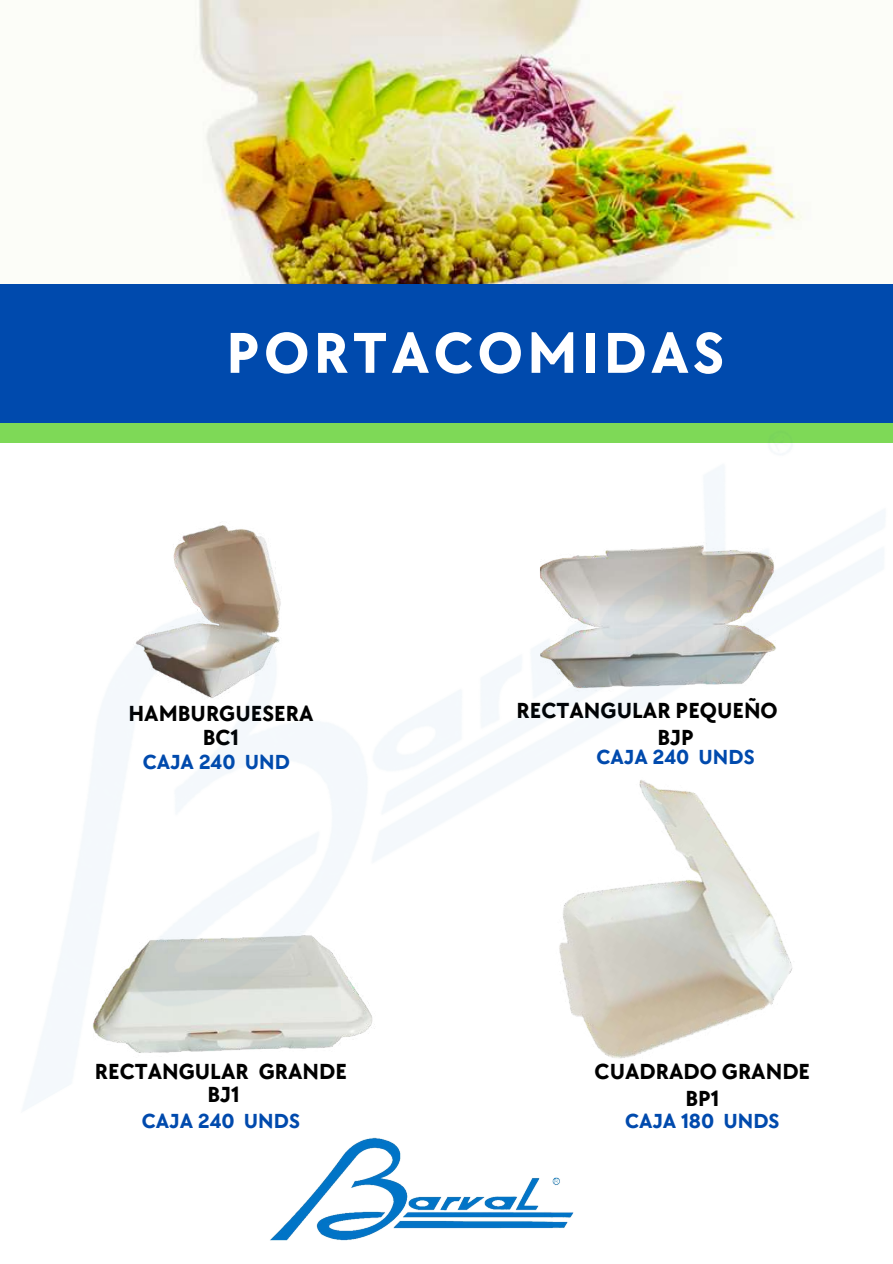
<style>
.page{position:relative;width:893px;height:1264px;background:#fff}
.page>*{position:absolute;margin:0;border:0;box-sizing:border-box;transform-origin:0 0}
.t1{font:700 59.55px "TT Chocolates";letter-spacing:.07em;color:#fff}
.t2{font:700 22.5px/23.7px "TT Chocolates";color:#000;text-align:center}
.t3{font:700 21px "TT Chocolates";color:#004aad}
</style>
<div class="page">
<img style="left:194px;top:0;width:611px;height:259px">
<img style="left:270px;top:1181px;width:303px;height:60px">
<img style="left:0;top:259px;width:892px;height:922px">
<h1 class="t1" style="left:226px;top:319px;width:499px">PORTACOMIDAS</h1>
<p class="t2" style="left:657px;top:697px;width:122px;line-height:27px;text-align:left;text-indent:-141px">RECTANGULAR PEQUEÑO<br>BJP</p>
<p class="t2" style="left:128px;top:702px;width:186px">HAMBURGUESERA<br>BC1</p>
<p class="t3" style="left:143px;top:750px;width:148px">CAJA 240 UND</p>
<p class="t3" style="left:596px;top:744px;width:159px">CAJA 240 UNDS</p>
<p class="t2" style="left:95px;top:1059px;width:254px">RECTANGULAR GRANDE<br>BJ1</p>
<p class="t2" style="left:594px;top:1058px;width:217px;line-height:27px">CUADRADO GRANDE<br>BP1</p>
<p class="t3" style="left:142px;top:1108px;width:159px">CAJA 240 UNDS</p>
<p class="t3" style="left:625px;top:1108px;width:156px">CAJA 180 UNDS</p>
</div>
